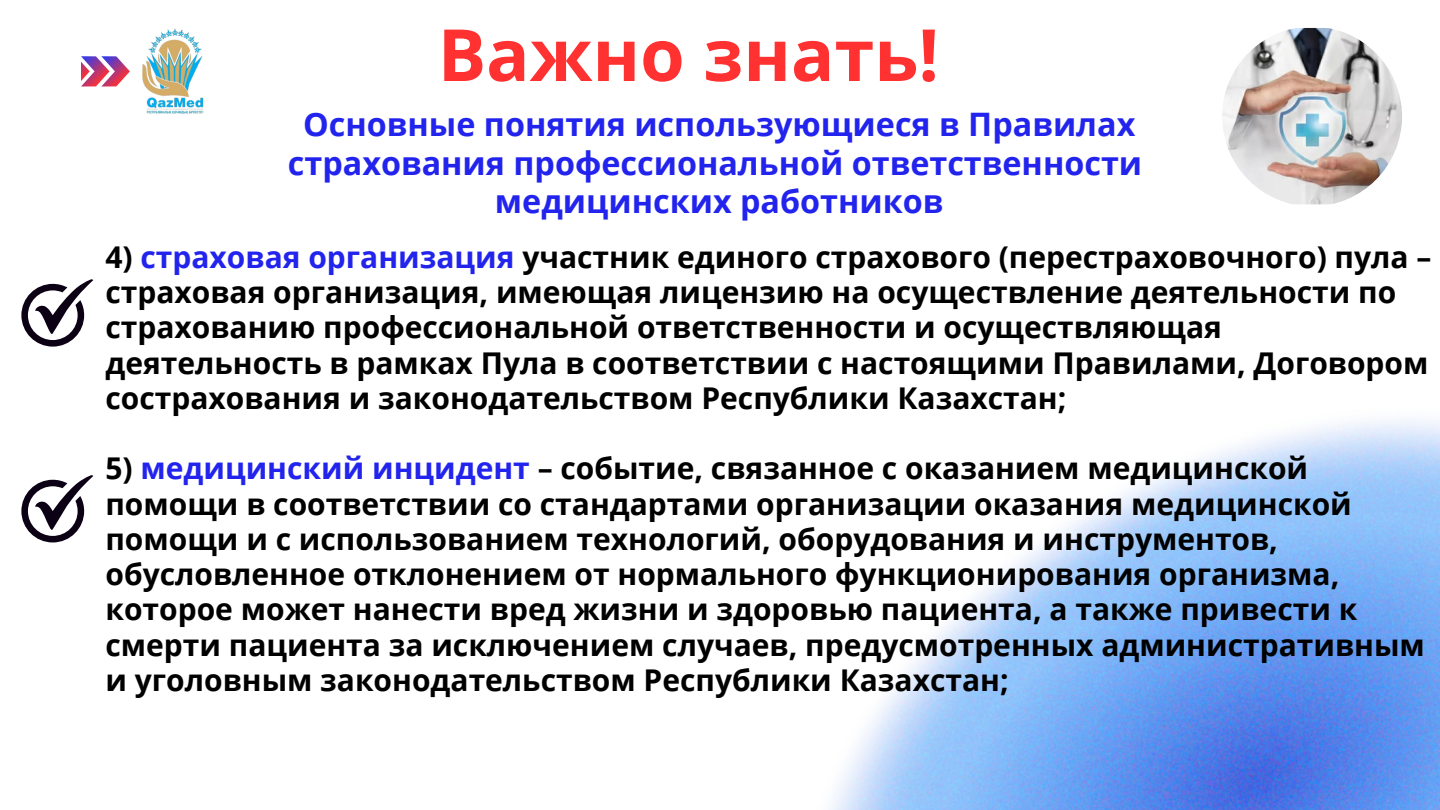
<style>
.page{position:relative;width:1440px;height:810px;background:#fff}
.page>*{position:absolute;margin:0;border:0;box-sizing:border-box;transform-origin:0 0}
.t1{font:700 72px "Open Sans";color:#ff3131}
.t2{font:700 32.3px/38.2px "Open Sans";color:#2224ed;text-align:center}
.t3{font:700 30px/35.2px "Open Sans";color:#000}
.s1{color:#2224ed}
</style>
<div class="page">
<img style="left:831px;top:419px;width:609px;height:391px">
<svg style="left:81px;top:56px;width:49px;height:30px"></svg>
<img style="left:142px;top:28px;width:62px;height:86px">
<svg style="left:21px;top:279px;width:72px;height:68px"></svg>
<img style="left:1222px;top:27px;width:180px;height:179px;border-radius:50%">
<svg style="left:21px;top:475px;width:72px;height:67px"></svg>
<p class="t1" style="left:438px;top:4px;width:503px">Важно знать!</p>
<p class="t2" style="left:288px;top:105px;width:856px">Основные понятия использующиеся в Правилах страхования профессиональной ответственности</p>
<p class="t2" style="left:495px;top:181px;width:450px">медицинских работников</p>
<p class="t3" style="left:105px;top:239px;width:1328px">4) <span class="s1">страховая организация</span> участник единого страхового (перестраховочного) пула – страховая организация, имеющая лицензию на осуществление деятельности по страхованию профессиональной ответственности и осуществляющая деятельность в рамках Пула в соответствии с настоящими Правилами, Договором сострахования и законодательством Республики Казахстан;</p>
<p class="t3" style="left:105px;top:450px;width:1321px">5) <span class="s1">медицинский инцидент</span> – событие, связанное с оказанием медицинской помощи в соответствии со стандартами организации оказания медицинской помощи и с использованием технологий, оборудования и инструментов, обусловленное отклонением от нормального функционирования организма, которое может нанести вред жизни и здоровью пациента, а также привести к смерти пациента за исключением случаев, предусмотренных административным и уголовным законодательством Республики Казахстан;</p>
</div>
